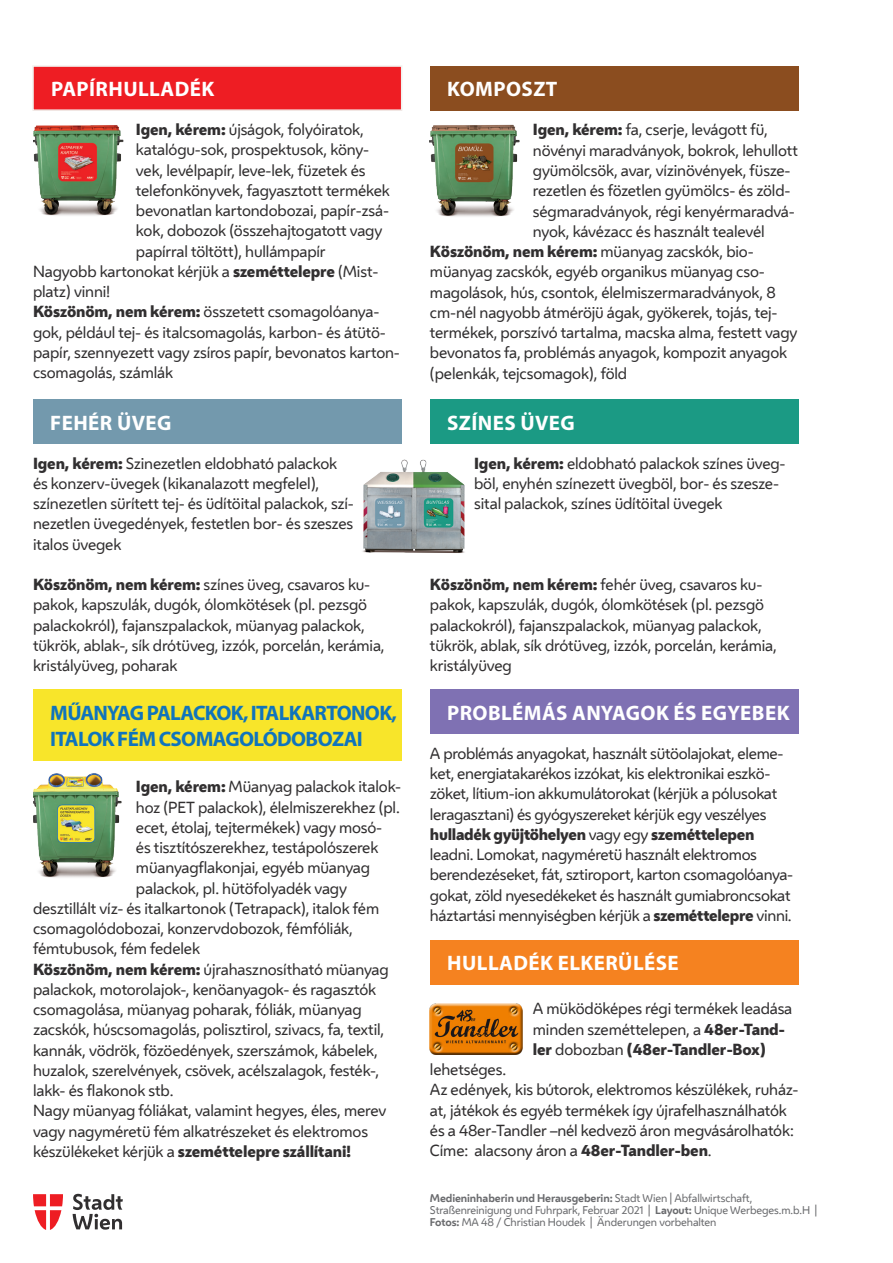
<style>
.page{position:relative;width:893px;height:1263px;background:#fff}
.page>*{position:absolute;margin:0;border:0;box-sizing:border-box;transform-origin:0 0}
.t1{font:700 21px "Myriad Pro";letter-spacing:.02em;color:#fff}
.t2{font:700 21px/25.2px "Myriad Pro";letter-spacing:-.03em;color:#1074bc}
.t3{font:15px/20.2px "Wiener Melange";letter-spacing:-.01em;color:#312f30}
.t4{font:10.5px/12px "Wiener Melange";letter-spacing:-.01em;color:#6a6b6e}
.s1{font-weight:800}
.s2{font-weight:700}
</style>
<div class="page">
<svg style="left:33px;top:1194px;width:30px;height:36px"></svg>
<svg style="left:73px;top:1194px;width:50px;height:35px"></svg>
<div style="left:430px;top:690px;width:368px;height:44px;background:#7f71b3"></div>
<div style="left:430px;top:66px;width:369px;height:45px;background:#8b4d1f"></div>
<img style="left:430px;top:124px;width:90px;height:93px">
<div style="left:33px;top:66px;width:369px;height:44px;background:#ee1d23"></div>
<div style="left:32px;top:65px;width:370px;height:46px;border:2px solid #f2f1ee"></div>
<img style="left:33px;top:125px;width:91px;height:91px">
<div style="left:33px;top:400px;width:369px;height:44px;background:#7399ad"></div>
<div style="left:430px;top:400px;width:369px;height:44px;background:#1b9a84"></div>
<img style="left:362px;top:459px;width:103px;height:94px">
<div style="left:33px;top:689px;width:369px;height:72px;background:#f8e52a"></div>
<img style="left:33px;top:773px;width:89px;height:105px">
<div style="left:430px;top:940px;width:369px;height:45px;background:#f58220"></div>
<img style="left:430px;top:1003px;width:92px;height:52px">
<h1 class="t1" style="left:51px;top:75px;width:165px">PAPÍRHULLADÉK</h1>
<p class="t3" style="left:136px;top:119px;width:255px"><span class="s1">Igen, kérem:</span> újságok, folyóiratok, katalógu-sok, prospektusok, köny&shy;vek, levélpapír, leve-lek, füzetek és telefonkönyvek, fagyasztott termékek bevonatlan kartondobozai, papír-zsá&shy;kok, dobozok (összehajtogatott vagy papírral töltött), hullámpapír</p>
<p class="t3" style="left:33px;top:260px;width:368px">Nagyobb kartonokat kérjük a <span class="s1">szeméttelepre</span> (Mist&shy;platz) vinni!<br><span class="s1">Köszönöm, nem kérem:</span> összetett csomagolóanya&shy;gok, például tej- és italcsomagolás, karbon- és átütö&shy;papír, szennyezett vagy zsíros papír, bevonatos karton&shy;csomagolás, számlák</p>
<h1 class="t1" style="left:50px;top:409px;width:123px">FEHÉR ÜVEG</h1>
<p class="t3" style="left:33px;top:452px;width:322px"><span class="s1">Igen, kérem:</span> Szinezetlen eldobható palackok és konzerv-üvegek (kikanalazott megfelel), színezetlen sürített tej- és üdítöital palackok, szí&shy;nezetlen üvegedények, festetlen bor- és szeszes italos üvegek</p>
<p class="t3" style="left:33px;top:574px;width:353px"><span class="s1">Köszönöm, nem kérem:</span> színes üveg, csavaros ku&shy;pakok, kapszulák, dugók, ólomkötések (pl. pezsgö palackokról), fajanszpalackok, müanyag palackok, tükrök, ablak-, sík drótüveg, izzók, porcelán, kerámia, kristályüveg, poharak</p>
<h1 class="t2" style="left:50px;top:700px;width:348px">MŰANYAG PALACKOK, ITALKARTONOK,<br>ITALOK FÉM CSOMAGOLÓDOBOZAI</h1>
<p class="t3" style="left:136px;top:776px;width:267px"><span class="s1">Igen, kérem:</span> Müanyag palackok italok&shy;hoz (PET palackok), élelmiszerekhez (pl. ecet, étolaj, tejtermékek) vagy mosó-<br>és tisztítószerekhez, testápolószerek müanyagflakonjai, egyéb müanyag palackok, pl. hütöfolyadék vagy</p>
<p class="t3" style="left:33px;top:897px;width:357px">desztillált víz- és italkartonok (Tetrapack), italok fém csomagolódobozai, konzervdobozok, fémfóliák, fémtubusok, fém fedelek<br><span class="s1">Köszönöm, nem kérem:</span> újrahasznosítható müanyag palackok, motorolajok-, kenöanyagok- és ragasztók csomagolása, müanyag poharak, fóliák, müanyag zacskók, húscsomagolás, polisztirol, szivacs, fa, textil, kannák, vödrök, fözöedények, szerszámok, kábelek, huzalok, szerelvények, csövek, acélszalagok, festék-, lakk- és flakonok stb.<br>Nagy müanyag fóliákat, valamint hegyes, éles, merev vagy nagyméretü fém alkatrészeket és elektromos készülékeket kérjük a <span class="s1">szeméttelepre szállítani!</span></p>
<h1 class="t1" style="left:447px;top:75px;width:112px">KOMPOSZT</h1>
<p class="t3" style="left:533px;top:119px;width:267px"><span class="s1">Igen, kérem:</span> fa, cserje, levágott fü, növényi maradványok, bokrok, lehullott gyümölcsök, avar, vízinövények, füsze&shy;rezetlen és fözetlen gyümölcs- és zöld&shy;ségmaradványok, régi kenyérmaradvá&shy;nyok, kávézacc és használt tealevél</p>
<p class="t3" style="left:430px;top:241px;width:369px"><span class="s1">Köszönöm, nem kérem:</span> müanyag zacskók, bio&shy;müanyag zacskók, egyéb organikus müanyag cso&shy;magolások, hús, csontok, élelmiszermaradványok, 8 cm-nél nagyobb átméröjü ágak, gyökerek, tojás, tej&shy;termékek, porszívó tartalma, macska alma, festett vagy bevonatos fa, problémás anyagok, kompozit anyagok (pelenkák, tejcsomagok), föld</p>
<h1 class="t1" style="left:447px;top:409px;width:129px">SZÍNES ÜVEG</h1>
<p class="t3" style="left:474px;top:452px;width:313px"><span class="s1">Igen, kérem:</span> eldobható palackok színes üveg&shy;böl, enyhén színezett üvegböl, bor- és szesze&shy;sital palackok, színes üdítöital üvegek</p>
<p class="t3" style="left:430px;top:574px;width:348px"><span class="s1">Köszönöm, nem kérem:</span> fehér üveg, csavaros ku&shy;pakok, kapszulák, dugók, ólomkötések (pl. pezsgö palackokról), fajanszpalackok, müanyag palackok, tükrök, ablak, sík drótüveg, izzók, porcelán, kerámia, kristályüveg</p>
<h1 class="t1" style="left:447px;top:699px;width:344px">PROBLÉMÁS ANYAGOK ÉS EGYEBEK</h1>
<p class="t3" style="left:430px;top:742px;width:365px">A problémás anyagokat, használt sütöolajokat, eleme&shy;ket, energiatakarékos izzókat, kis elektronikai eszkö&shy;zöket, lítium-ion akkumulátorokat (kérjük a pólusokat leragasztani) és gyógyszereket kérjük egy veszélyes <span class="s1">hulladék gyüjtöhelyen</span> vagy egy <span class="s1">szeméttelepen </span>leadni. Lomokat, nagyméretü használt elektromos berendezéseket, fát, sztiroport, karton csomagolóanya&shy;gokat, zöld nyesedékeket és használt gumiabroncsokat háztartási mennyiségben kérjük a <span class="s1">szeméttelepre</span> vinni.</p>
<h1 class="t1" style="left:447px;top:950px;width:233px">HULLADÉK ELKERÜLÉSE</h1>
<p class="t3" style="left:533px;top:998px;width:261px">A müködöképes régi termékek leadása minden szeméttelepen, a <span class="s1">48er-Tand&shy;ler</span> dobozban <span class="s1">(48er-Tandler-Box)</span></p>
<p class="t3" style="left:430px;top:1059px;width:370px">lehetséges.<br>Az edények, kis bútorok, elektromos készülékek, ruház&shy;at, játékok és egyéb termékek így újrafelhasználhatók és a 48er-Tandler –nél kedvezö áron megvásárolhatók:<br>Címe: alacsony áron a <span class="s1">48er-Tandler-ben</span>.</p>
<p class="t4" style="left:430px;top:1191px;width:389px"><span class="s2">Medieninhaberin und Herausgeberin:</span> Stadt Wien | Abfallwirtschaft,<br>Straßenreinigung und Fuhrpark, Februar 2021 | <span class="s2">Layout:</span> Unique Werbeges.m.b.H |<br><span class="s2">Fotos:</span> MA 48 / Christian Houdek | Änderungen vorbehalten</p>
</div>
